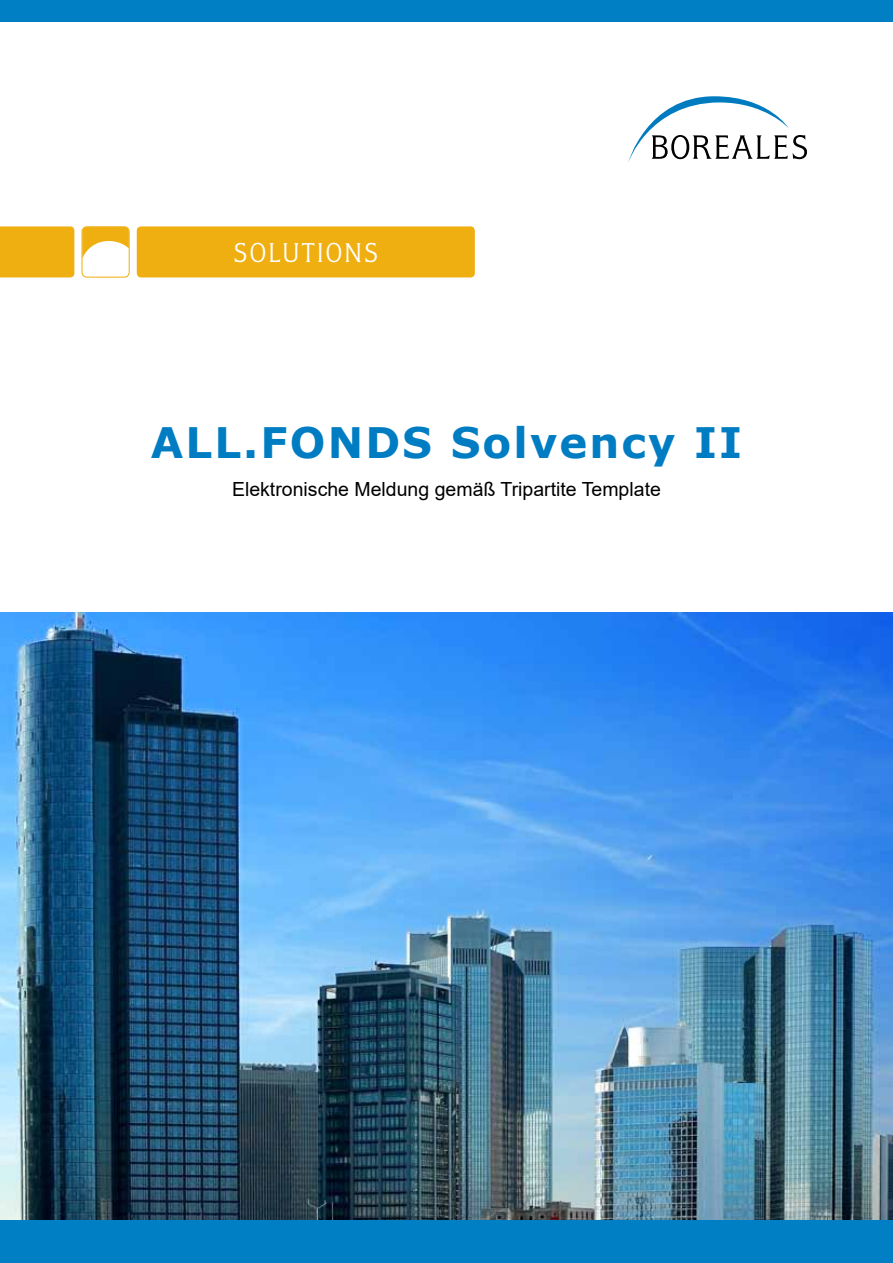
<style>
.page{position:relative;width:893px;height:1263px;background:#fff}
.page>*{position:absolute;margin:0;border:0;box-sizing:border-box;transform-origin:0 0}
.t1{font:700 42px "Verdana";letter-spacing:.05em;color:#007cc3}
.t2{font:300 27px "Flange BQ";letter-spacing:.1em;color:#fff}
.t3{font:19.5px "Arial";color:#000}
</style>
<div class="page">
<img style="left:0;top:612px;width:893px;height:608px">
<div style="left:0;top:0;width:893px;height:21px;background:#007fc5"></div>
<div style="left:0;top:1220px;width:893px;height:43px;background:#007fc5"></div>
<div style="left:137px;top:226px;width:338px;height:51px;background:#f0af10;border-radius:4px"></div>
<div style="left:0;top:226px;width:74px;height:51px;background:#f0af10"></div>
<svg style="left:82px;top:228px;width:46px;height:27px"></svg>
<div style="left:82px;top:226px;width:48px;height:51px;border:1px solid #efae0b;border-radius:5px"></div>
<svg style="left:628px;top:96px;width:179px;height:66px"></svg>
<h2 class="t2" style="left:234px;top:237px;width:146px">SOLUTIONS</h2>
<h1 class="t1" style="left:151px;top:413px;width:593px">ALL.FONDS Solvency II</h1>
<p class="t3" style="left:232px;top:476px;width:430px">Elektronische Meldung gemäß Tripartite Template</p>
</div>
